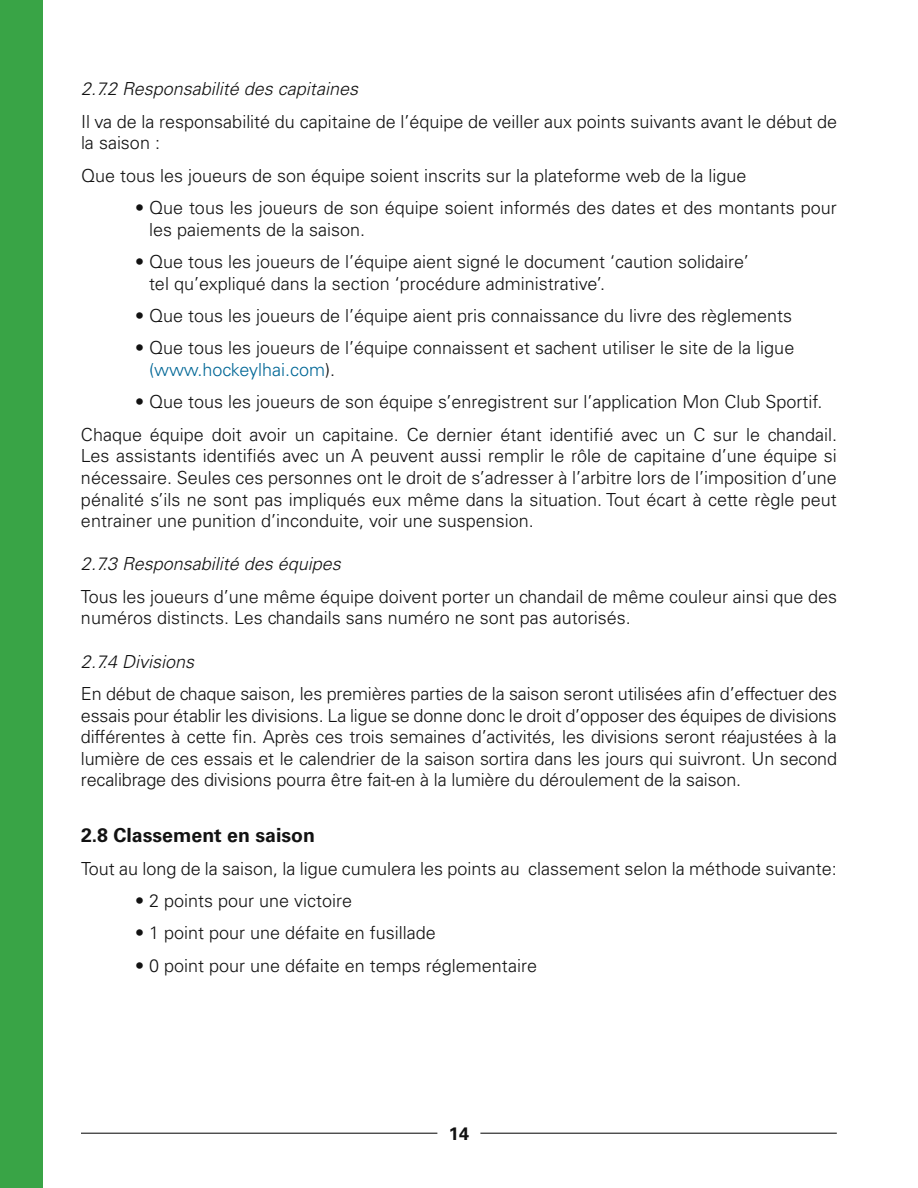
<style>
.page{position:relative;width:918px;height:1188px;background:#fff}
.page>*{position:absolute;margin:0;border:0;box-sizing:border-box;transform-origin:0 0}
.t1{font:700 19.5px "Univers";color:#121212}
.t2{font:300 18px/21.6px "Univers";color:#121212}
.t3{font:italic 300 18px "Univers";color:#121212}
.t4{font:700 18px "Univers";color:#121212}
.s1{color:#006796}
</style>
<div class="page">
<hr style="left:480px;top:1133px;width:357px;height:1px;background:#000">
<hr style="left:81px;top:1133px;width:356px;height:1px;background:#000">
<div style="left:0;top:0;width:42px;height:1188px;background:#39a446"></div>
<p class="t3" style="left:81px;top:78px;width:279px">2.7.2 Responsabilité des capitaines</p>
<p class="t2" style="left:81px;top:111px;width:758px">Il va de la responsabilité du capitaine de l’équipe de veiller aux points suivants avant le début de la saison :</p>
<p class="t2" style="left:81px;top:165px;width:667px">Que tous les joueurs de son équipe soient inscrits sur la plateforme web de la ligue</p>
<p class="t2" style="left:149px;top:197px;width:689px;text-indent:-14px">• Que tous les joueurs de son équipe soient informés des dates et des montants pour les paiements de la saison.</p>
<p class="t2" style="left:149px;top:251px;width:601px;text-indent:-14px">• Que tous les joueurs de l’équipe aient signé le document ‘caution solidaire’ tel qu’expliqué dans la section ‘procédure administrative’.</p>
<p class="t2" style="left:135px;top:305px;width:659px">• Que tous les joueurs de l’équipe aient pris connaissance du livre des règlements</p>
<p class="t2" style="left:149px;top:337px;width:647px;text-indent:-14px">• Que tous les joueurs de l’équipe connaissent et sachent utiliser le site de la ligue <span class="s1">(www.hockeylhai.com</span>).</p>
<p class="t2" style="left:81px;top:386px;width:758px;line-height:32.4px;text-indent:54px">• Que tous les joueurs de son équipe s’enregistrent sur l’application Mon Club Sportif.<br>Chaque équipe doit avoir un capitaine. Ce dernier étant identifié avec un C sur le chandail.</p>
<p class="t2" style="left:81px;top:445px;width:758px;text-align:justify">Les assistants identifiés avec un A peuvent aussi remplir le rôle de capitaine d’une équipe si nécessaire. Seules ces personnes ont le droit de s’adresser à l’arbitre lors de l’imposition d’une pénalité s’ils ne sont pas impliqués eux même dans la situation. Tout écart à cette règle peut entrainer une punition d’inconduite, voir une suspension.</p>
<p class="t3" style="left:81px;top:553px;width:261px">2.7.3 Responsabilité des équipes</p>
<p class="t2" style="left:81px;top:586px;width:758px">Tous les joueurs d’une même équipe doivent porter un chandail de même couleur ainsi que des numéros distincts. Les chandails sans numéro ne sont pas autorisés.</p>
<p class="t3" style="left:81px;top:650px;width:115px">2.7.4 Divisions</p>
<p class="t2" style="left:81px;top:683px;width:758px;text-align:justify">En début de chaque saison, les premières parties de la saison seront utilisées afin d’effectuer des essais pour établir les divisions. La ligue se donne donc le droit d’opposer des équipes de divisions différentes à cette fin. Après ces trois semaines d’activités, les divisions seront réajustées à la lumière de ces essais et le calendrier de la saison sortira dans les jours qui suivront. Un second recalibrage des divisions pourra être fait-en à la lumière du déroulement de la saison.</p>
<p class="t1" style="left:81px;top:824px;width:236px">2.8 Classement en saison</p>
<p class="t2" style="left:81px;top:858px;width:758px">Tout au long de la saison, la ligue cumulera les points au classement selon la méthode suivante:</p>
<p class="t2" style="left:135px;top:890px;width:219px">• 2 points pour une victoire</p>
<p class="t2" style="left:135px;top:922px;width:302px">• 1 point pour une défaite en fusillade</p>
<p class="t2" style="left:135px;top:955px;width:404px">• 0 point pour une défaite en temps réglementaire</p>
<p class="t4" style="left:449px;top:1123px;width:22px">14</p>
</div>
